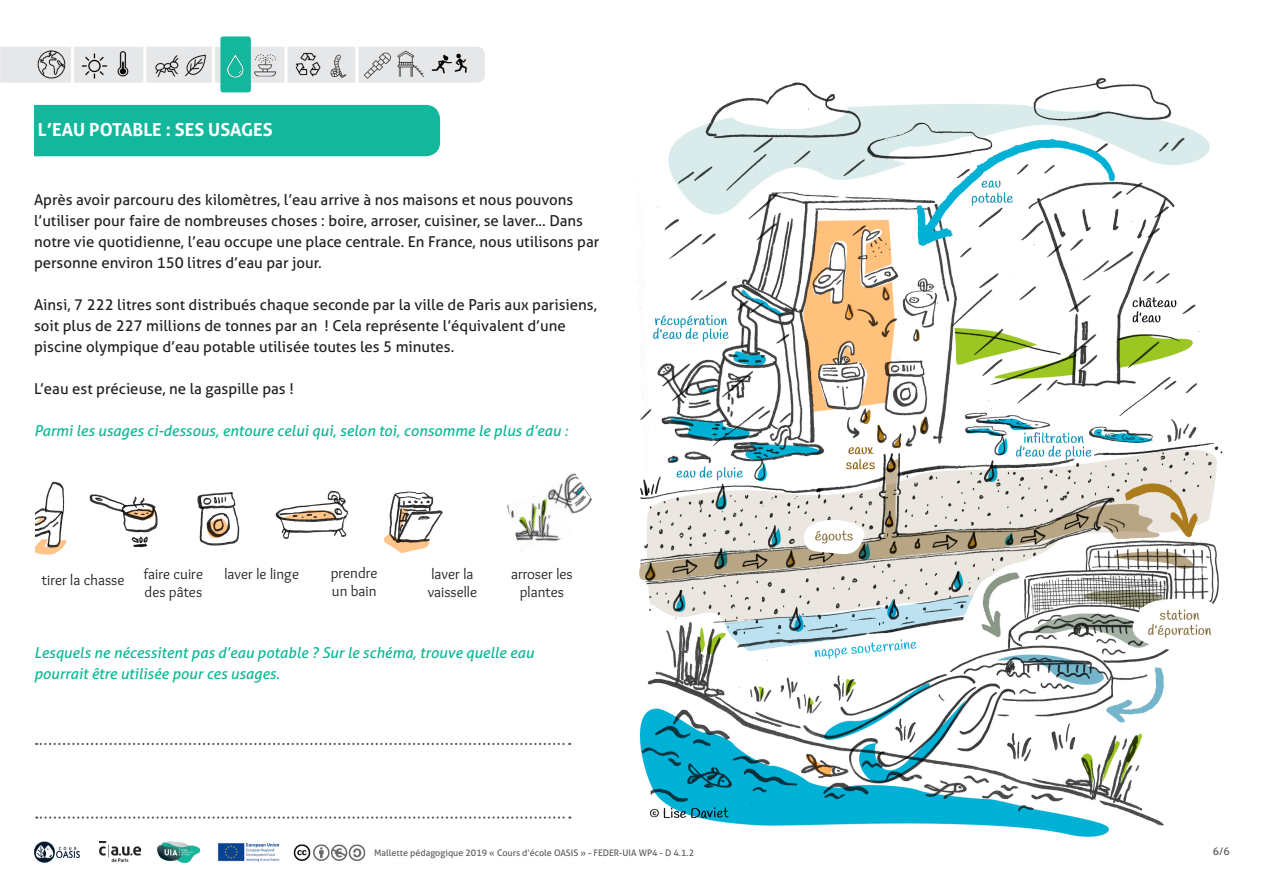
<style>
.page{position:relative;width:1263px;height:893px;background:#fff}
.page>*{position:absolute;margin:0;border:0;box-sizing:border-box;transform-origin:0 0}
.t1{font:700 18px "Aller";color:#fff}
.t2{font:15px/21px "Aller";color:#231f20}
.t3{font:italic 15px/21px "Aller";color:#0cb795}
.t4{font:15px/18px "Overlock";color:#231f20}
.t5{font:10.5px "Aller";color:#57585a}
.t6{font:9px "Aller";color:#57585a}
</style>
<div class="page">
<div style="left:34px;top:105px;width:406px;height:51px;background:#13b89c"></div>
<img style="left:99px;top:841px;width:42px;height:21px">
<img style="left:217px;top:843px;width:63px;height:19px">
<img style="left:157px;top:841px;width:43px;height:22px">
<img style="left:34px;top:841px;width:21px;height:22px">
<img style="left:56px;top:846px;width:24px;height:12px">
<img style="left:293px;top:844px;width:73px;height:17px">
<div style="left:0;top:47px;width:485px;height:36px;background:#e6e7e9"></div>
<img style="left:80px;top:52px;width:29px;height:28px">
<img style="left:295px;top:51px;width:26px;height:27px">
<img style="left:114px;top:49px;width:17px;height:29px">
<img style="left:362px;top:48px;width:29px;height:31px">
<img style="left:393px;top:49px;width:33px;height:31px">
<img style="left:325px;top:53px;width:24px;height:26px">
<hr style="left:71px;top:47px;width:3px;height:36px;background:#fff">
<hr style="left:143px;top:47px;width:3px;height:36px;background:#fff">
<hr style="left:212px;top:47px;width:3px;height:36px;background:#fff">
<hr style="left:284px;top:47px;width:3px;height:36px;background:#fff">
<hr style="left:355px;top:47px;width:3px;height:36px;background:#fff">
<img style="left:431px;top:52px;width:37px;height:22px">
<img style="left:37px;top:50px;width:29px;height:29px">
<div style="left:220px;top:36px;width:31px;height:56px;background:#13b89c;border-radius:3px"></div>
<img style="left:227px;top:55px;width:17px;height:23px">
<img style="left:252px;top:51px;width:26px;height:28px">
<img style="left:153px;top:53px;width:54px;height:25px">
<img style="left:639px;top:77px;width:584px;height:760px">
<img style="left:35px;top:481px;width:408px;height:74px">
<img style="left:507px;top:495px;width:55px;height:56px">
<img style="left:542px;top:473px;width:50px;height:45px">
<svg style="left:36px;top:743px;width:534px;height:2px"></svg>
<svg style="left:36px;top:816px;width:534px;height:3px"></svg>
<p class="t1" style="left:38px;top:118px;width:236px">L’EAU POTABLE : SES USAGES</p>
<p class="t2" style="left:34px;top:189px;width:567px">Après avoir parcouru des kilomètres, l’eau arrive à nos maisons et nous pouvons l’utiliser pour faire de nombreuses choses : boire, arroser, cuisiner, se laver... Dans notre vie quotidienne, l’eau occupe une place centrale. En France, nous utilisons par personne environ 150 litres d’eau par jour.</p>
<p class="t2" style="left:34px;top:294px;width:564px">Ainsi, 7 222 litres sont distribués chaque seconde par la ville de Paris aux parisiens, soit plus de 227 millions de tonnes par an ! Cela représente l’équivalent d’une piscine olympique d’eau potable utilisée toutes les 5 minutes.</p>
<p class="t2" style="left:34px;top:378px;width:261px">L’eau est précieuse, ne la gaspille pas !</p>
<p class="t3" style="left:34px;top:420px;width:535px">Parmi les usages ci-dessous, entoure celui qui, selon toi, consomme le plus d’eau :</p>
<p class="t4" style="left:42px;top:571px;width:84px">tirer la chasse</p>
<p class="t4" style="left:144px;top:566px;width:61px">faire cuire des pâtes</p>
<p class="t4" style="left:224px;top:566px;width:76px">laver le linge</p>
<p class="t4" style="left:331px;top:564px;width:48px">prendre</p>
<p class="t4" style="left:332px;top:582px;width:46px">un bain</p>
<p class="t4" style="left:431px;top:566px;width:44px">laver la</p>
<p class="t4" style="left:428px;top:584px;width:51px">vaisselle</p>
<p class="t4" style="left:511px;top:566px;width:63px;text-align:center">arroser les plantes</p>
<p class="t3" style="left:34px;top:642px;width:501px">Lesquels ne nécessitent pas d’eau potable ? Sur le schéma, trouve quelle eau pourrait être utilisée pour ces usages.</p>
<p class="t6" style="left:374px;top:847px;width:321px">Mallette pédagogique 2019 « Cours d’école OASIS » - FEDER-UIA WP4 - D 4.1.2</p>
<p class="t5" style="left:1213px;top:845px;width:18px">6/6</p>
</div>
